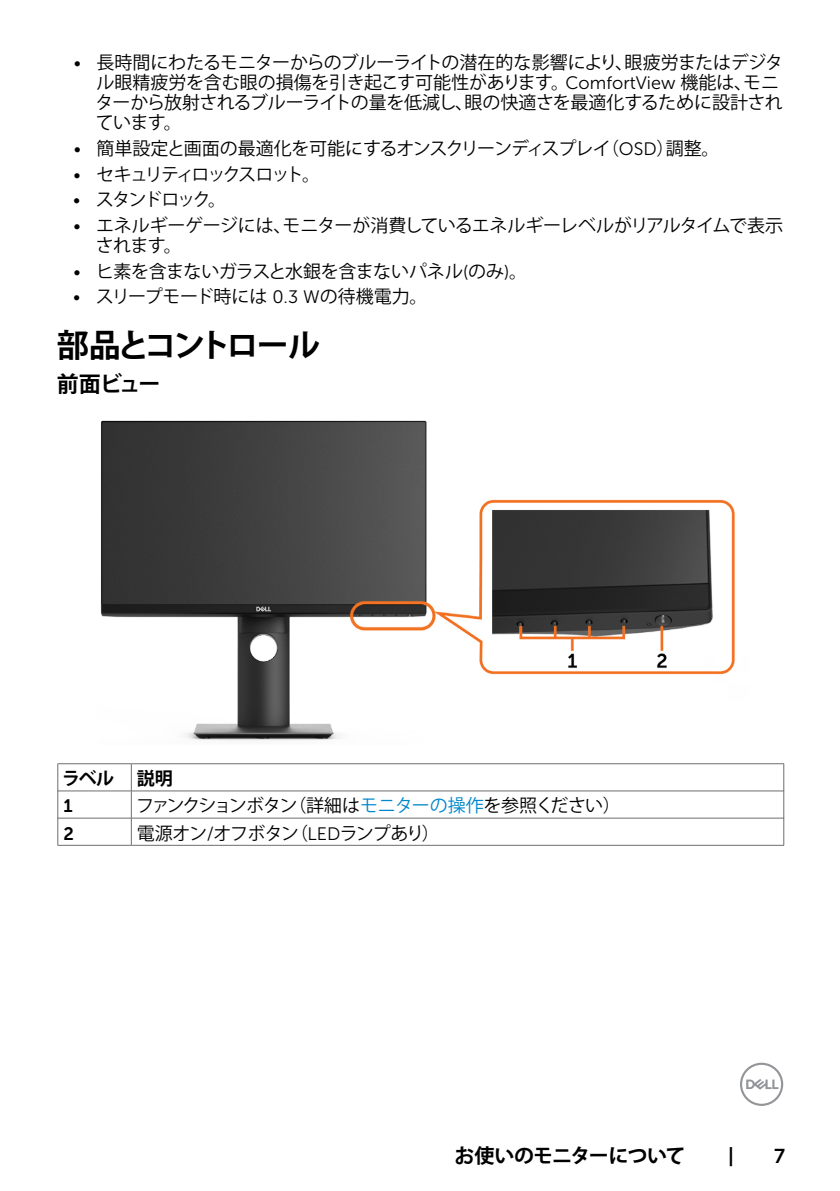
<style>
.page{position:relative;width:840px;height:1191px;background:#fff}
.page>*{position:absolute;margin:0;border:0;box-sizing:border-box;transform-origin:0 0}
.t1{font:700 32px "Koz Go Pr 6 N";letter-spacing:-.105em;color:#000}
.t2{font:700 22px "Koz Go Pr 6 N";letter-spacing:-.07em;color:#000}
.t3{font:700 20px "Koz Go Pr 6 N";letter-spacing:-.04em;color:#000}
.t4{font:20px "Museo Sans For Dell 700";color:#000}
.t5{font:18px/20px "Koz Go Pr 6 N";letter-spacing:-.03em;color:#000}
.t6{font:18px "Koz Go Pr 6 N";letter-spacing:-.05em;color:#000}
.t7{font:18px "Koz Go Pr 6 N";letter-spacing:-.01em;color:#000}
.t8{font:18px "Koz Go Pr 6 N";letter-spacing:-.07em;color:#000}
.t9{font:18px "Koz Go Pr 6 N";letter-spacing:-.125em;color:#000}
.t10{font:18px "Koz Go Pr 6 N";letter-spacing:-.1em;color:#000}
.t11{font:700 18px "Koz Go Pr 6 N";color:#000}
.t12{font:18px "Museo Sans For Dell 700";color:#000}
.s1{font-family:"Museo Sans For Dell 300"}
.s2{color:#0087cb}
</style>
<div class="page">
<svg style="left:740px;top:1062px;width:42px;height:44px"></svg>
<img style="left:101px;top:420px;width:634px;height:321px">
<hr style="left:57px;top:763px;width:74px;height:1px;background:#6d6e71">
<hr style="left:131px;top:763px;width:652px;height:1px;background:#6d6e71">
<hr style="left:57px;top:790px;width:75px;height:1px;background:#6d6e71">
<hr style="left:131px;top:790px;width:652px;height:1px;background:#6d6e71">
<hr style="left:57px;top:817px;width:75px;height:1px;background:#6d6e71">
<svg style="left:57px;top:764px;width:1px;height:81px"></svg>
<hr style="left:131px;top:817px;width:652px;height:1px;background:#6d6e71">
<svg style="left:131px;top:764px;width:1px;height:81px"></svg>
<svg style="left:783px;top:764px;width:1px;height:81px"></svg>
<hr style="left:57px;top:845px;width:74px;height:1px;background:#6d6e71">
<hr style="left:131px;top:845px;width:652px;height:1px;background:#6d6e71">
<p class="t5" style="left:95px;top:53px;width:688px;text-indent:-22px"><span class="s1">•</span> 長時間にわたるモニターからのブルーライトの潜在的な影響により、眼疲労またはデジタル眼精疲労を含む眼の損傷を引き起こす可能性があります。<span class="s1">ComfortView</span> 機能は、モニターから放射されるブルーライトの量を低減し、眼の快適さを最適化するために設計されています。</p>
<p class="t5" style="left:74px;top:139px;width:646px"><span class="s1">•</span> 簡単設定と画面の最適化を可能にするオンスクリーンディスプレイ（<span class="s1">OSD</span>）調整。</p>
<p class="t9" style="left:74px;top:164px;width:248px"><span class="s1">•</span> セキュリティロックスロット。</p>
<p class="t10" style="left:73px;top:190px;width:154px"><span class="s1">•</span> スタンドロック。</p>
<p class="t5" style="left:96px;top:216px;width:688px;text-indent:-22px"><span class="s1">•</span> エネルギーゲージには、モニターが消費しているエネルギーレベルがリアルタイムで表示されます。</p>
<p class="t5" style="left:74px;top:261px;width:455px"><span class="s1">•</span> ヒ素を含まないガラスと水銀を含まないパネル<span class="s1">(</span>のみ<span class="s1">)</span>。</p>
<p class="t7" style="left:73px;top:287px;width:356px"><span class="s1">•</span> スリープモード時には <span class="s1">0.3 W</span>の待機電力。</p>
<h1 class="t1" style="left:57px;top:327px;width:265px">部品とコントロール</h1>
<p class="t2" style="left:57px;top:371px;width:105px">前面ビュー</p>
<p class="t11" style="left:62px;top:768px;width:53px">ラベル</p>
<p class="t11" style="left:137px;top:768px;width:37px">説明</p>
<p class="t12" style="left:63px;top:796px;width:11px">1</p>
<p class="t6" style="left:136px;top:795px;width:486px">ファンクションボタン（詳細は<span class="s2">モニターの操作</span>を参照ください）</p>
<p class="t12" style="left:63px;top:823px;width:12px">2</p>
<p class="t8" style="left:137px;top:823px;width:304px">電源オン<span class="s1">/</span>オフボタン（<span class="s1">LED</span>ランプあり）</p>
<p class="t3" style="left:454px;top:1144px;width:232px">お使いのモニターについて</p>
<p class="t4" style="left:727px;top:1144px;width:7px">|</p>
<p class="t4" style="left:773px;top:1144px;width:12px">7</p>
</div>
